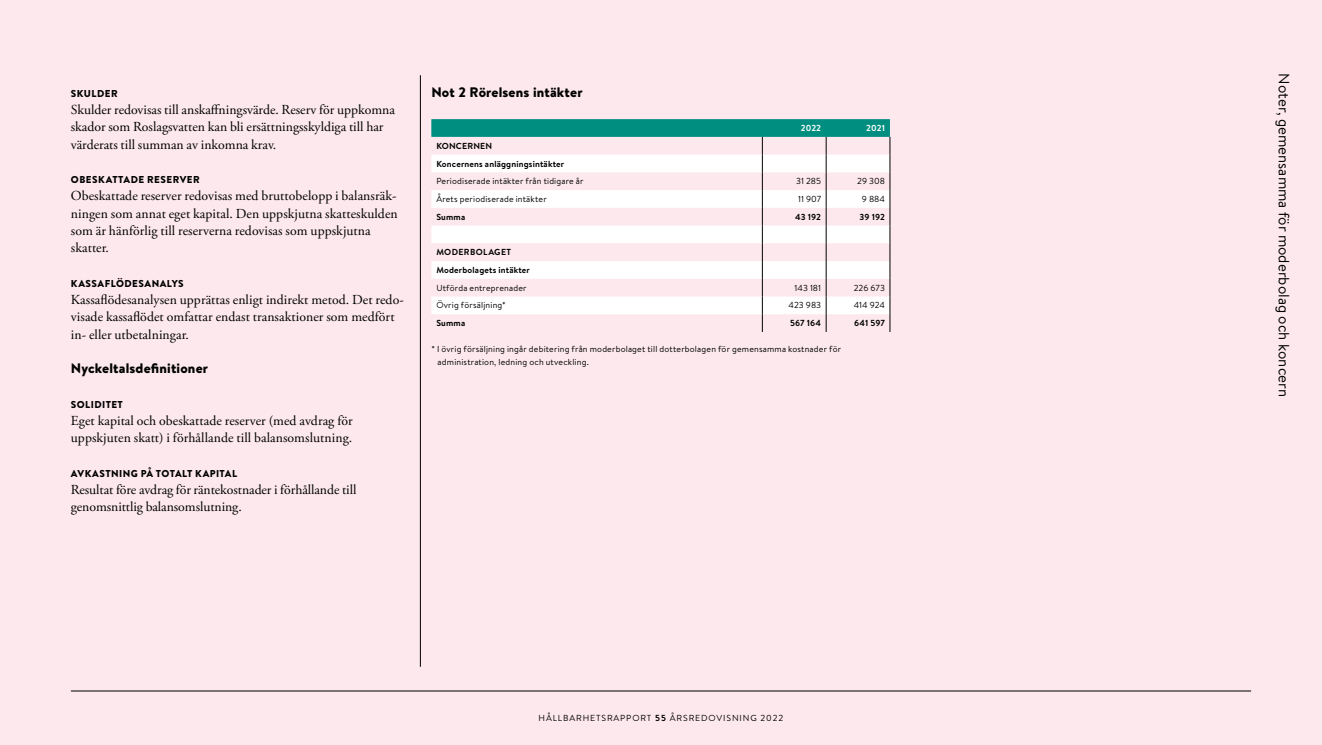
<style>
.page{position:relative;width:1322px;height:745px;background:#fff}
.page>*{position:absolute;margin:0;border:0;box-sizing:border-box;transform-origin:0 0}
.t1{font:15px "Brandon Text";color:#000}
.t2{font:13.75px/17.2px "Adobe Garamond Pro";letter-spacing:.005em;color:#000}
.t3{font:900 13.75px "Brandon Text";letter-spacing:.01em;color:#000}
.t4{font:900 10px "Brandon Text";letter-spacing:.045em;color:#000}
.t5{font:8.75px/12.5px "Brandon Text";letter-spacing:.02em;color:#000}
.t6{font:700 8.75px/17.8px "Brandon Text";letter-spacing:.02em;color:#000}
.t7{font:8.75px "Brandon Text";letter-spacing:.1em;color:#000}
.t8{font:700 8.75px "Brandon Text";letter-spacing:.01em;color:#fff}
.s1{font-weight:700}
</style>
<div class="page">
<div style="left:0;top:0;width:1322px;height:744px;background:#fce8ed"></div>
<svg style="left:431px;top:119px;width:460px;height:213px"></svg>
<hr style="left:420px;top:75px;width:1px;height:591px;background:#000">
<hr style="left:71px;top:690px;width:1180px;height:1px;background:#000">
<p class="t4" style="left:71px;top:86px;width:48px">SKULDER</p>
<p class="t2" style="left:71px;top:102px;width:326px">Skulder redovisas till anskaffningsvärde. Reserv för uppkomna skador som Roslagsvatten kan bli ersättningsskyldiga till har värderats till summan av inkomna krav.</p>
<p class="t4" style="left:71px;top:172px;width:130px">OBESKATTADE RESERVER</p>
<p class="t2" style="left:71px;top:188px;width:328px">Obeskattade reserver redovisas med bruttobelopp i balansräk&shy;ningen som annat eget kapital. Den uppskjutna skatteskulden som är hänförlig till reserverna redovisas som uppskjutna skatter.</p>
<p class="t4" style="left:71px;top:276px;width:114px">KASSAFLÖDESANALYS</p>
<p class="t2" style="left:71px;top:291px;width:334px">Kassaflödesanalysen upprättas enligt indirekt metod. Det redo&shy;visade kassaflödet omfattar endast transaktioner som medfört in- eller utbetalningar.</p>
<p class="t3" style="left:71px;top:358px;width:139px">Nyckeltalsdefinitioner</p>
<p class="t4" style="left:71px;top:397px;width:54px">SOLIDITET</p>
<p class="t2" style="left:71px;top:412px;width:283px">Eget kapital och obeskattade reserver (med avdrag för uppskjuten skatt) i förhållande till balansomslutning.</p>
<p class="t4" style="left:71px;top:466px;width:168px">AVKASTNING PÅ TOTALT KAPITAL</p>
<p class="t2" style="left:71px;top:481px;width:287px">Resultat före avdrag för räntekostnader i förhållande till genomsnittlig balansomslutning.</p>
<p class="t3" style="left:431px;top:82px;width:153px">Not 2 Rörelsens intäkter</p>
<p class="t8" style="left:801px;top:122px;width:22px">2022</p>
<p class="t8" style="left:866px;top:122px;width:20px">2021</p>
<p class="t6" style="left:436px;top:137px;width:129px">KONCERNEN<br>Koncernens anläggningsintäkter</p>
<p class="t5" style="left:436px;top:175px;width:149px">Periodiserade intäkter från tidigare år</p>
<p class="t5" style="left:796px;top:175px;width:26px">31 285</p>
<p class="t5" style="left:857px;top:175px;width:29px">29 308</p>
<p class="t5" style="left:436px;top:192px;width:112px">Årets periodiserade intäkter</p>
<p class="t5" style="left:798px;top:192px;width:25px">11 907</p>
<p class="t5" style="left:862px;top:192px;width:25px">9 884</p>
<p class="t6" style="left:436px;top:207px;width:30px">Summa</p>
<p class="t6" style="left:795px;top:207px;width:27px">43 192</p>
<p class="t6" style="left:859px;top:207px;width:27px">39 192</p>
<p class="t6" style="left:436px;top:243px;width:95px">MODERBOLAGET<br>Moderbolagets intäkter</p>
<p class="t5" style="left:436px;top:281px;width:92px">Utförda entreprenader</p>
<p class="t5" style="left:794px;top:281px;width:28px">143 181</p>
<p class="t5" style="left:854px;top:281px;width:33px">226 673</p>
<p class="t5" style="left:436px;top:299px;width:71px">Övrig försäljning*</p>
<p class="t5" style="left:788px;top:299px;width:34px">423 983</p>
<p class="t5" style="left:854px;top:299px;width:33px">414 924</p>
<p class="t6" style="left:436px;top:314px;width:30px">Summa</p>
<p class="t6" style="left:790px;top:314px;width:32px">567 164</p>
<p class="t6" style="left:854px;top:314px;width:32px">641 597</p>
<p class="t5" style="left:438px;top:342px;width:405px;text-indent:-6px">* I övrig försäljning ingår debitering från moderbolaget till dotterbolagen för gemensamma kostnader för administration, ledning och utveckling.</p>
<p class="t7" style="left:538px;top:711px;width:246px">HÅLLBARHETSRAPPORT <span class="s1">55</span> ÅRSREDOVISNING 2022</p>
<p class="t1" style="left:1294px;top:73px;width:324px;rotate:90deg">Noter, gemensamma för moderbolag och koncern</p>
</div>
